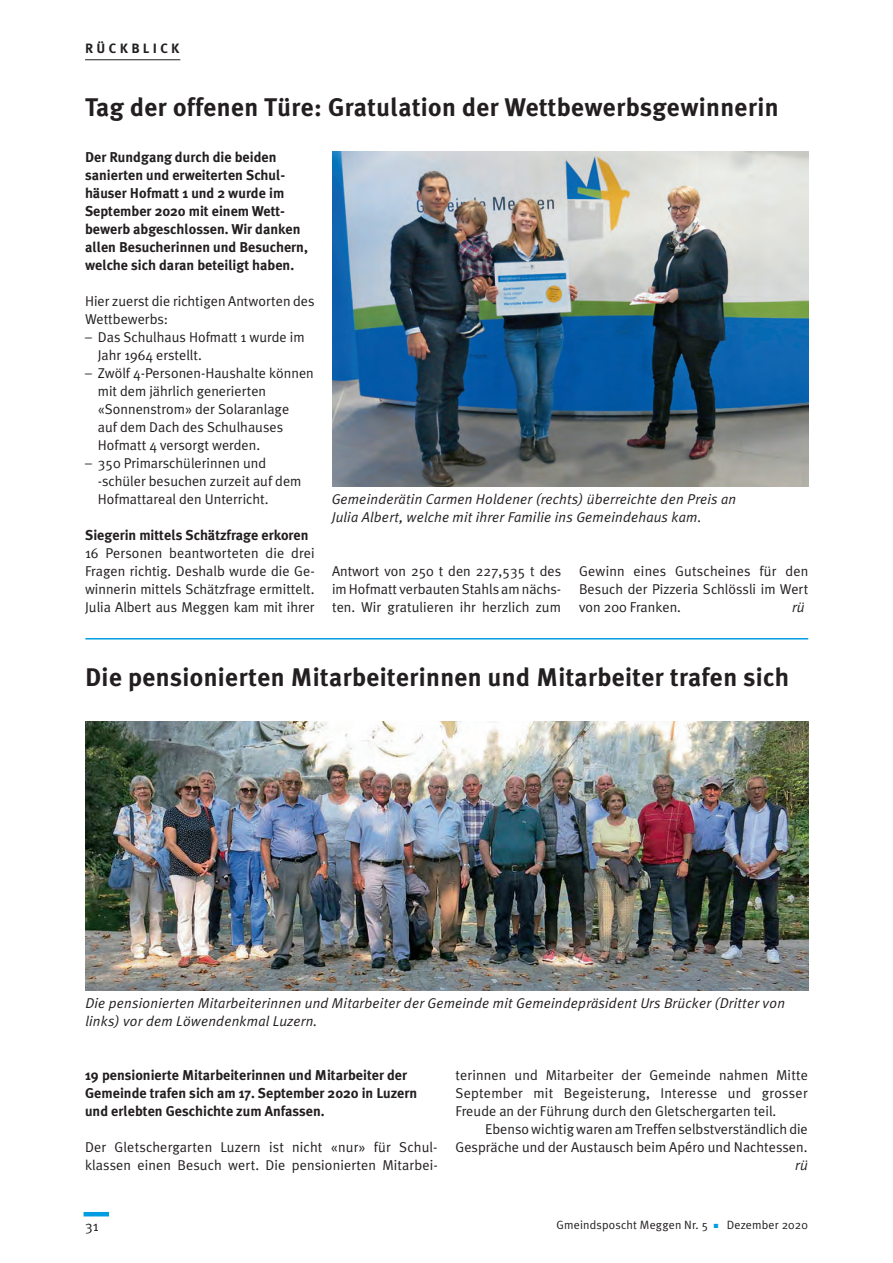
<style>
.page{position:relative;width:893px;height:1263px;background:#fff}
.page>*{position:absolute;margin:0;border:0;box-sizing:border-box;transform-origin:0 0}
.t1{font:700 25.5px "Meta Plus";letter-spacing:.015em;color:#231f20}
.t2{font:14.25px/18px "Meta Plus Normal";color:#231f20}
.t3{font:700 14.25px/18px "Meta Plus";color:#231f20}
.t4{font:italic 14.25px/18px "Meta Plus Normal";letter-spacing:.015em;color:#231f20}
.t5{font:700 13.5px "Meta Plus";letter-spacing:.25em;color:#231f20}
.t6{font:12px "Meta Plus Normal";letter-spacing:.015em;color:#231f20}
.s1{color:#009ee1}
</style>
<div class="page">
<hr style="left:84px;top:1212px;width:25px;height:4px;background:#009ee1">
<hr style="left:85px;top:638px;width:723px;height:1px;background:#009ee1">
<hr style="left:85px;top:59px;width:95px;height:1px;background:#231f20">
<img style="left:332px;top:152px;width:476px;height:334px">
<img style="left:85px;top:721px;width:723px;height:269px">
<p class="t5" style="left:85px;top:41px;width:96px">RÜCKBLICK</p>
<h1 class="t1" style="left:85px;top:93px;width:695px">Tag der offenen Türe: Gratulation der Wettbewerbsgewinnerin</h1>
<p class="t3" style="left:85px;top:148px;width:224px">Der Rundgang durch die beiden sanierten und erweiterten Schul&shy;häuser Hofmatt 1 und 2 wurde im<br>September 2020 mit einem Wett&shy;bewerb abgeschlossen. Wir danken allen Besucherinnen und Besuchern, welche sich daran beteiligt haben.</p>
<p class="t2" style="left:85px;top:292px;width:231px">Hier zuerst die richtigen Antworten des<br>Wettbewerbs:</p>
<p class="t2" style="left:98px;top:328px;width:208px;text-indent:-13px">– Das Schulhaus Hofmatt 1 wurde im<br>Jahr 1964 erstellt.</p>
<p class="t2" style="left:98px;top:364px;width:218px;text-indent:-13px">– Zwölf 4-Personen-Haushalte können mit dem jährlich generierten «Sonnenstrom» der Solaranlage<br>auf dem Dach des Schulhauses<br>Hofmatt 4 versorgt werden.</p>
<p class="t2" style="left:98px;top:454px;width:205px;text-indent:-13px">– 350 Primarschülerinnen und -schüler besuchen zurzeit auf dem<br>Hofmattareal den Unterricht.</p>
<p class="t3" style="left:85px;top:526px;width:225px">Siegerin mittels Schätzfrage erkoren</p>
<p class="t2" style="left:85px;top:544px;width:231px;text-align:justify">16 Personen beantworteten die drei Fragen richtig. Deshalb wurde die Ge&shy;winnerin mittels Schätzfrage ermittelt.<br>Julia Albert aus Meggen kam mit ihrer</p>
<p class="t4" style="left:332px;top:490px;width:406px">Gemeinderätin Carmen Holdener (rechts) überreichte den Preis an<br>Julia Albert, welche mit ihrer Familie ins Gemeindehaus kam.</p>
<p class="t2" style="left:332px;top:562px;width:231px;text-align:justify">Antwort von 250 t den 227,535 t des im Hofmatt verbauten Stahls am nächs&shy;ten. Wir gratulieren ihr herzlich zum</p>
<p class="t2" style="left:579px;top:562px;width:231px;text-align:justify">Gewinn eines Gutscheines für den Besuch der Pizzeria Schlössli im Wert von 200 Franken.</p>
<p class="t4" style="left:792px;top:598px;width:14px">rü</p>
<h1 class="t1" style="left:85px;top:662px;width:705px">Die pensionierten Mitarbeiterinnen und Mitarbeiter trafen sich</h1>
<p class="t4" style="left:85px;top:994px;width:701px">Die pensionierten Mitarbeiterinnen und Mitarbeiter der Gemeinde mit Gemeindepräsident Urs Brücker (Dritter von links) vor dem Löwendenkmal Luzern.</p>
<p class="t3" style="left:85px;top:1066px;width:334px">19 pensionierte Mitarbeiterinnen und Mitarbeiter der<br>Gemeinde trafen sich am 17. September 2020 in Luzern und erlebten Geschichte zum Anfassen.</p>
<p class="t2" style="left:85px;top:1138px;width:354px">Der Gletschergarten Luzern ist nicht «nur» für Schul&shy;klassen einen Besuch wert. Die pensionierten Mitarbei-</p>
<p class="t2" style="left:455px;top:1066px;width:354px;text-align:justify">terinnen und Mitarbeiter der Gemeinde nahmen Mitte September mit Begeisterung, Interesse und grosser Freude an der Führung durch den Gletschergarten teil.</p>
<p class="t2" style="left:455px;top:1120px;width:354px;text-align:right">Ebenso wichtig waren am Treffen selbstverständlich die<br>Gespräche und der Austausch beim Apéro und Nachtessen.</p>
<p class="t4" style="left:795px;top:1156px;width:14px">rü</p>
<p class="t2" style="left:85px;top:1217px;width:15px">31</p>
<p class="t6" style="left:556px;top:1218px;width:253px">Gmeindsposcht Meggen Nr. 5 <span class="s1">■</span> Dezember 2020</p>
</div>
